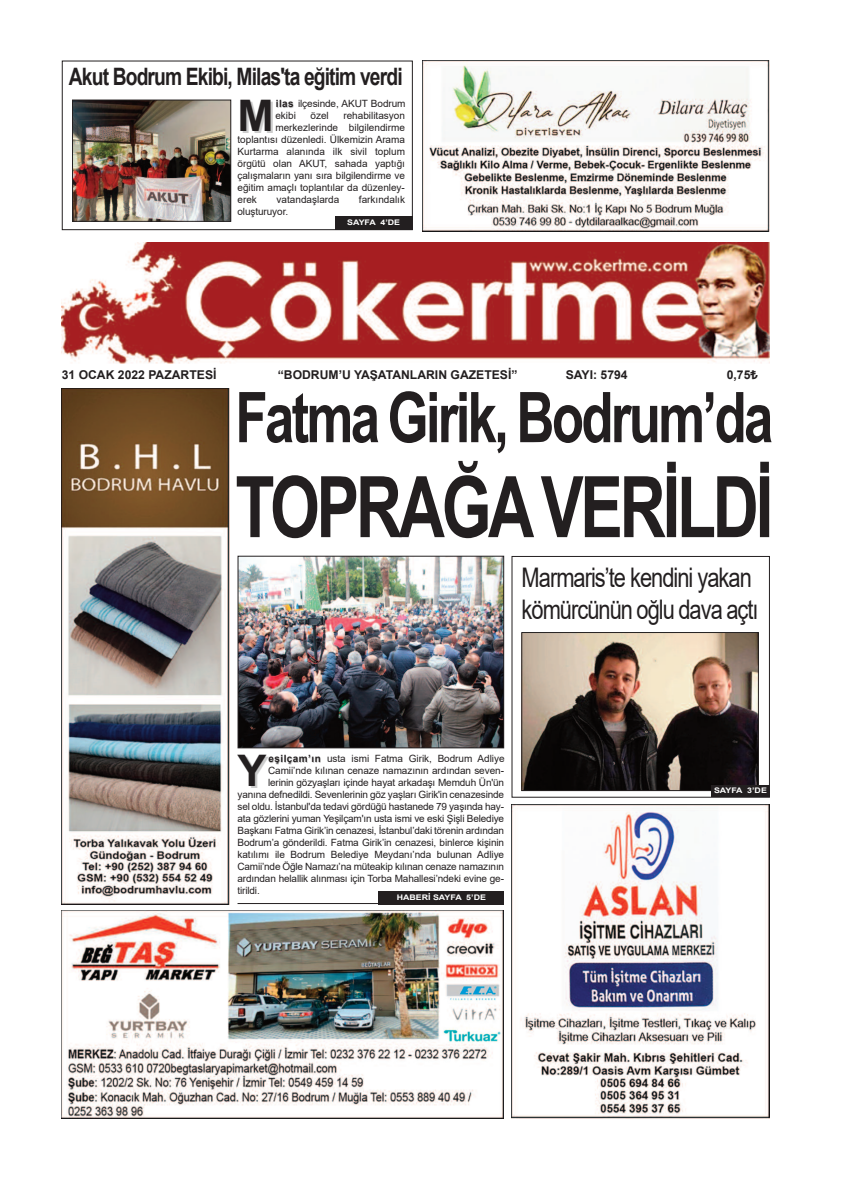
<style>
.page{position:relative;width:842px;height:1191px;background:#fff}
.page>*{position:absolute;margin:0;border:0;box-sizing:border-box;transform-origin:0 0}
.t1{font:700 85px "Arial";letter-spacing:-.055em;color:#231f20;scale:.75 1}
.t2{font:700 70px "Arial";letter-spacing:-.05em;color:#231f20;scale:.75 1}
.t3{font:700 43.5px "Arial";color:#231f20}
.t4{font:27px/32.4px "Arial";letter-spacing:-.045em;color:#231f20;scale:.81 1}
.t5{font:700 24px "Arial";letter-spacing:-.045em;color:#231f20;scale:.8 1}
.t6{font:700 12.1px "Arial";color:#231f20}
.t7{font:10px/12px "Arial";letter-spacing:-.01em;color:#231f20}
.t8{font:700 7.7px "Arial";color:#fff;scale:1.15 1}
.s1{font-weight:700}
.s2{font-weight:700;color:#ccc}
</style>
<div class="page">
<img style="left:422px;top:60px;width:348px;height:171px">
<img style="left:62px;top:242px;width:708px;height:122px">
<img style="left:62px;top:388px;width:168px;height:516px">
<img style="left:62px;top:910px;width:442px;height:209px">
<img style="left:511px;top:805px;width:259px;height:314px">
<img style="left:240px;top:557px;width:262px;height:189px">
<div style="left:238px;top:555px;width:266px;height:193px;border:1px solid #231f20"></div>
<div style="left:378px;top:891px;width:126px;height:13px;background:#231f20"></div>
<div style="left:511px;top:556px;width:259px;height:241px;border:1px solid #231f20"></div>
<div style="left:62px;top:60px;width:351px;height:170px;border:1px solid #231f20"></div>
<hr style="left:238px;top:903px;width:265px;height:1px;background:#231f20">
<img style="left:523px;top:634px;width:234px;height:155px">
<div style="left:521px;top:632px;width:238px;height:159px;border:1px solid #231f20"></div>
<div style="left:711px;top:785px;width:59px;height:12px;background:#231f20"></div>
<div style="left:335px;top:216px;width:77px;height:14px;background:#231f20"></div>
<img style="left:74px;top:102px;width:155px;height:118px">
<div style="left:72px;top:100px;width:159px;height:122px;border:1px solid #231f20"></div>
<h3 class="t5" style="left:69px;top:64px;width:419px">Akut Bodrum Ekibi, Milas'ta eğitim verdi</h3>
<h3 class="t3" style="left:238px;top:92px;width:38px">M</h3>
<p class="t7" style="left:275px;top:98px;width:132px"><span class="s1">il</span><span class="s2">as</span> ilçesinde, AKUT Bodrum ekibi</p>
<p class="t7" style="left:310px;top:110px;width:20px">özel</p>
<p class="t7" style="left:343px;top:110px;width:63px">rehabilitasyon</p>
<p class="t7" style="left:275px;top:122px;width:131px">merkezlerinde bilgilendirme</p>
<p class="t7" style="left:237px;top:134px;width:169px">toplantısı düzenledi. Ülkemizin Arama</p>
<p class="t7" style="left:237px;top:146px;width:169px">Kurtarma alanında ilk sivil toplum</p>
<p class="t7" style="left:237px;top:158px;width:169px">örgütü olan AKUT, sahada yaptığı</p>
<p class="t7" style="left:237px;top:170px;width:169px">çalışmaların yanı sıra bilgilendirme ve</p>
<p class="t7" style="left:237px;top:182px;width:169px">eğitim amaçlı toplantılar da düzenley-</p>
<p class="t7" style="left:237px;top:194px;width:21px">erek</p>
<p class="t7" style="left:276px;top:194px;width:64px">vatandaşlarda</p>
<p class="t7" style="left:359px;top:194px;width:48px">farkındalık</p>
<p class="t7" style="left:237px;top:206px;width:52px">oluşturuyor.</p>
<p class="t8" style="left:347px;top:218px;width:47px">SAYFA 4’DE</p>
<p class="t6" style="left:62px;top:368px;width:156px">31 OCAK 2022 PAZARTESİ</p>
<p class="t6" style="left:278px;top:368px;width:241px">“BODRUM’U YAŞATANLARIN GAZETESİ”</p>
<p class="t6" style="left:566px;top:368px;width:63px">SAYI: 5794</p>
<p class="t6" style="left:727px;top:368px;width:32px">0,75₺</p>
<h2 class="t2" style="left:235px;top:379px;width:719px">Fatma Girik, Bodrum’da</h2>
<h1 class="t1" style="left:235px;top:460px;width:719px">TOPRAĞAVERİLDİ</h1>
<h3 class="t4" style="left:522px;top:561px;width:294px">Marmaris’te kendini yakan kömürcünün oğlu dava açtı</h3>
<h3 class="t3" style="left:237px;top:747px;width:31px">Y</h3>
<p class="t7" style="left:268px;top:752px;width:238px"><span class="s1">eşilçam’ın</span> usta ismi Fatma Girik, Bodrum Adliye</p>
<p class="t7" style="left:268px;top:764px;width:237px">Camii’nde kılınan cenaze namazının ardından seven-</p>
<p class="t7" style="left:268px;top:776px;width:238px">lerinin gözyaşları içinde hayat arkadaşı Memduh Ün'ün</p>
<p class="t7" style="left:237px;top:788px;width:268px">yanına defnedildi. Sevenlerinin göz yaşları Girik'in cenazesinde</p>
<p class="t7" style="left:237px;top:800px;width:268px">sel oldu. İstanbul'da tedavi gördüğü hastanede 79 yaşında hay-</p>
<p class="t7" style="left:237px;top:812px;width:268px">ata gözlerini yuman Yeşilçam'ın usta ismi ve eski Şişli Belediye</p>
<p class="t7" style="left:237px;top:824px;width:268px">Başkanı Fatma Girik’in cenazesi, İstanbul’daki törenin ardından</p>
<p class="t7" style="left:237px;top:836px;width:268px">Bodrum’a gönderildi. Fatma Girik’in cenazesi, binlerce kişinin</p>
<p class="t7" style="left:237px;top:848px;width:268px">katılımı ile Bodrum Belediye Meydanı’nda bulunan Adliye</p>
<p class="t7" style="left:237px;top:860px;width:268px">Camii’nde Öğle Namazı’na müteakip kılınan cenaze namazının</p>
<p class="t7" style="left:237px;top:872px;width:268px">ardından helallik alınması için Torba Mahallesi’ndeki evine ge-</p>
<p class="t7" style="left:237px;top:884px;width:24px">tirildi.</p>
<p class="t8" style="left:397px;top:892px;width:79px">HABERİ SAYFA 5’DE</p>
<p class="t8" style="left:714px;top:786px;width:47px">SAYFA 3’DE</p>
</div>
